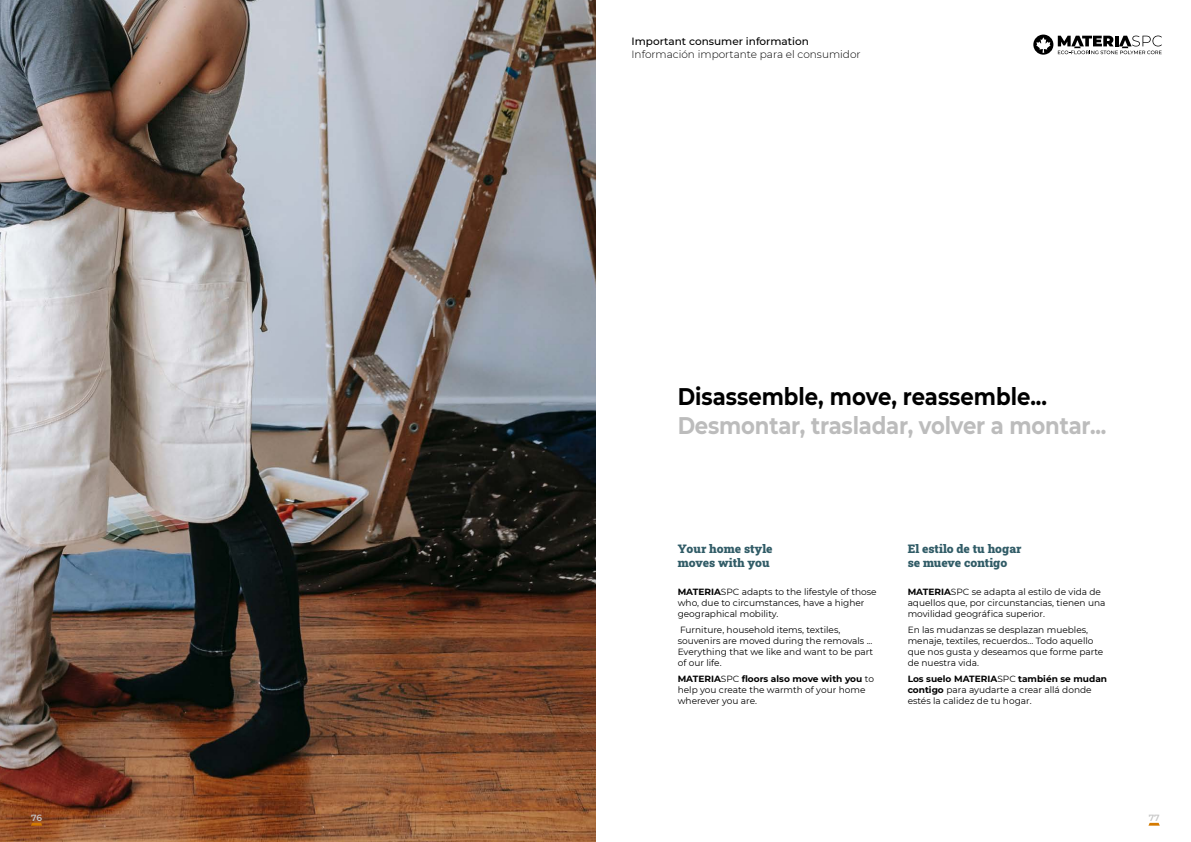
<style>
.page{position:relative;width:1191px;height:842px;background:#fff}
.page>*{position:absolute;margin:0;border:0;box-sizing:border-box;transform-origin:0 0}
.t1{font:700 24px "Montserrat";letter-spacing:-.01em;color:#bcbcbc;scale:.88 1}
.t2{font:700 24px "Montserrat";color:#000;scale:.88 1}
.t3{font:900 12px/14.4px "Roboto Slab";color:#315c67}
.t4{font:300 10.5px "Montserrat";color:#000}
.t5{font:500 10.5px "Montserrat";color:#000}
.t6{font:9px/10.8px "Montserrat";color:#000}
.t7{font:600 9px "Montserrat";color:#c6c6c6}
.s1{font-weight:700}
</style>
<div class="page">
<img style="left:0;top:0;width:595px;height:842px">
<svg style="left:1148px;top:823px;width:11px;height:3px"></svg>
<svg style="left:31px;top:823px;width:11px;height:3px"></svg>
<svg style="left:1033px;top:35px;width:20px;height:20px"></svg>
<svg style="left:1036px;top:37px;width:14px;height:16px"></svg>
<svg style="left:1057px;top:36px;width:104px;height:18px"></svg>
<p class="t5" style="left:631px;top:34px;width:179px">Important consumer information</p>
<p class="t4" style="left:631px;top:47px;width:231px">Información importante para el consumidor</p>
<h1 class="t2" style="left:677px;top:379px;width:421px">Disassemble, move, reassemble...</h1>
<h1 class="t1" style="left:677px;top:408px;width:489px">Desmontar, trasladar, volver a montar...</h1>
<h2 class="t3" style="left:677px;top:541px;width:96px">Your home style moves with you</h2>
<p class="t6" style="left:677px;top:586px;width:200px"><span class="s1">MATERIA</span>SPC adapts to the lifestyle of those who, due to circumstances, have a higher geographical mobility.</p>
<p class="t6" style="left:677px;top:624px;width:197px">Furniture, household items, textiles, souvenirs are moved during the removals ...<br>Everything that we like and want to be part of our life.</p>
<p class="t6" style="left:677px;top:673px;width:198px"><span class="s1">MATERIA</span>SPC <span class="s1">floors also move with you</span> to help you create the warmth of your home wherever you are.</p>
<h2 class="t3" style="left:907px;top:541px;width:115px">El estilo de tu hogar se mueve contigo</h2>
<p class="t6" style="left:907px;top:586px;width:199px"><span class="s1">MATERIA</span>SPC se adapta al estilo de vida de aquellos que, por circunstancias, tienen una movilidad geográfica superior.</p>
<p class="t6" style="left:907px;top:624px;width:197px">En las mudanzas se desplazan muebles, menaje, textiles, recuerdos... Todo aquello que nos gusta y deseamos que forme parte de nuestra vida.</p>
<p class="t6" style="left:907px;top:673px;width:201px"><span class="s1">Los suelo MATERIA</span>SPC <span class="s1">también se mudan contigo</span> para ayudarte a crear allá donde estés la calidez de tu hogar.</p>
<p class="t7" style="left:31px;top:811px;width:12px">76</p>
<p class="t7" style="left:1148px;top:811px;width:12px">77</p>
</div>
